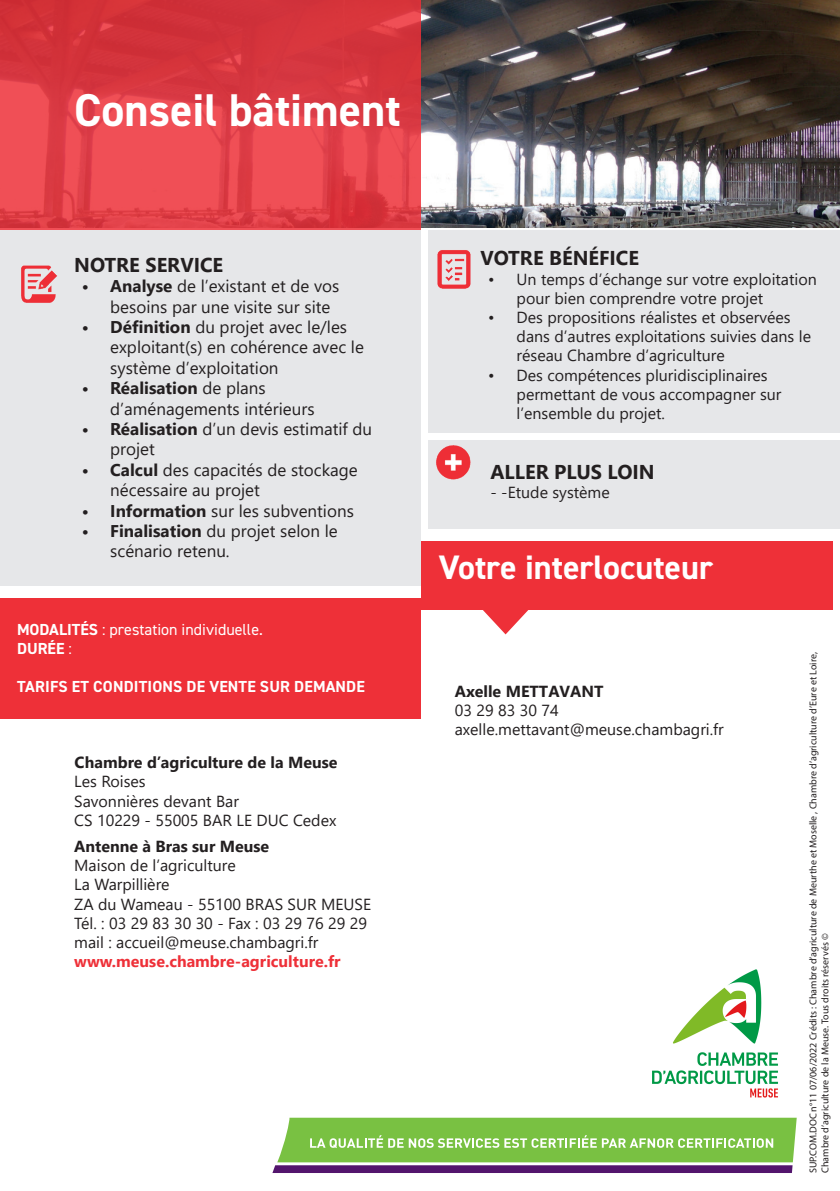
<style>
.page{position:relative;width:840px;height:1191px;background:#fff}
.page>*{position:absolute;margin:0;border:0;box-sizing:border-box;transform-origin:0 0}
.t1{font:700 46px "DIN2014";color:#fff}
.t2{font:700 34px "DIN2014";color:#fff}
.t3{font:700 20px "Segoe UI";color:#231f20}
.t4{font:17px/20.4px "Segoe UI";color:#231f20}
.t5{font:16px/19.2px "Segoe UI";color:#231f20}
.t6{font:700 16px "Segoe UI";color:#231f20}
.t7{font:16px/19.2px "DIN2014";color:#fff}
.t8{font:700 16px "DIN2014";letter-spacing:.01em;color:#fff}
.t9{font:700 16px "Segoe UI";color:#ee3038}
.t10{font:10px/12px "Myriad Pro";color:#231f20}
.s1{font-weight:700}
</style>
<div class="page">
<img style="left:420px;top:0;width:419px;height:228px">
<svg style="left:0;top:0;width:420px;height:230px;background:#df3e46"></svg>
<div style="left:0;top:230px;width:420px;height:355px;background:#e6e7e9"></div>
<div style="left:428px;top:230px;width:411px;height:202px;background:#e6e7e9"></div>
<img style="left:437px;top:250px;width:34px;height:39px">
<img style="left:21px;top:265px;width:36px;height:38px">
<div style="left:0;top:598px;width:420px;height:120px;background:#ee3038"></div>
<svg style="left:272px;top:1117px;width:524px;height:56px;background:#87b264"></svg>
<div style="left:421px;top:541px;width:411px;height:68px;background:#ee3038"></div>
<svg style="left:480px;top:609px;width:50px;height:25px"></svg>
<div style="left:428px;top:440px;width:411px;height:89px;background:#e6e7e9"></div>
<img style="left:436px;top:445px;width:35px;height:35px">
<img style="left:652px;top:969px;width:126px;height:129px">
<h1 class="t1" style="left:74px;top:79px;width:328px">Conseil bâtiment</h1>
<p class="t3" style="left:74px;top:246px;width:150px">NOTRE SERVICE</p>
<p class="t4" style="left:110px;top:274px;width:230px;text-indent:-28px"><span class="s1">• Analyse</span> de l’existant et de vos besoins par une visite sur site</p>
<p class="t4" style="left:110px;top:315px;width:255px;text-indent:-28px"><span class="s1">• Définition</span> du projet avec le/les exploitant(s) en cohérence avec le système d’exploitation</p>
<p class="t4" style="left:110px;top:376px;width:206px;text-indent:-28px"><span class="s1">• Réalisation</span> de plans d’aménagements intérieurs</p>
<p class="t4" style="left:110px;top:417px;width:263px;text-indent:-28px"><span class="s1">• Réalisation</span> d’un devis estimatif du projet</p>
<p class="t4" style="left:110px;top:458px;width:249px;text-indent:-28px"><span class="s1">• Calcul</span> des capacités de stockage nécessaire au projet</p>
<p class="t4" style="left:82px;top:499px;width:273px"><span class="s1">• Information</span> sur les subventions</p>
<p class="t4" style="left:110px;top:519px;width:229px;text-indent:-28px"><span class="s1">• Finalisation</span> du projet selon le scénario retenu.</p>
<p class="t7" style="left:17px;top:619px;width:247px"><span class="s1">MODALITÉS</span> : prestation individuelle.<br><span class="s1">DURÉE</span> :</p>
<p class="t8" style="left:17px;top:676px;width:349px">TARIFS ET CONDITIONS DE VENTE SUR DEMANDE</p>
<p class="t6" style="left:74px;top:747px;width:264px">Chambre d’agriculture de la Meuse</p>
<p class="t5" style="left:74px;top:771px;width:263px">Les Roises<br>Savonnières devant Bar<br>CS 10229 - 55005 BAR LE DUC Cedex</p>
<p class="t6" style="left:74px;top:831px;width:196px">Antenne à Bras sur Meuse</p>
<p class="t5" style="left:74px;top:854px;width:298px">Maison de l’agriculture<br>La Warpillière<br>ZA du Wameau - 55100 BRAS SUR MEUSE<br>Tél. : 03 29 83 30 30 - Fax : 03 29 76 29 29 mail : accueil@meuse.chambagri.fr</p>
<p class="t9" style="left:74px;top:946px;width:268px">www.meuse.chambre-agriculture.fr</p>
<p class="t3" style="left:480px;top:239px;width:160px">VOTRE BÉNÉFICE</p>
<p class="t5" style="left:516px;top:268px;width:301px;text-indent:-28px">• Un temps d’échange sur votre exploitation pour bien comprendre votre projet</p>
<p class="t5" style="left:516px;top:306px;width:296px;text-indent:-28px">• Des propositions réalistes et observées dans d’autres exploitations suivies dans le réseau Chambre d’agriculture</p>
<p class="t5" style="left:516px;top:364px;width:266px;text-indent:-28px">• Des compétences pluridisciplinaires permettant de vous accompagner sur l’ensemble du projet.</p>
<p class="t3" style="left:490px;top:453px;width:166px">ALLER PLUS LOIN</p>
<p class="t5" style="left:490px;top:481px;width:121px">- -Etude système</p>
<h2 class="t2" style="left:438px;top:545px;width:276px">Votre interlocuteur</h2>
<p class="t6" style="left:454px;top:675px;width:150px">Axelle METTAVANT</p>
<p class="t5" style="left:454px;top:699px;width:270px">03 29 83 30 74 axelle.mettavant@meuse.chambagri.fr</p>
<p class="t10" style="left:806px;top:1173px;width:522px;rotate:-90deg">SUP.COM.DOC n°11 07/06/2022 Crédits : Chambre d’agriculture de Meurthe et Moselle , Chambre d’agriculture d’Eure et Loire,<br>Chambre d’agriculture de la Meuse. Tous droits réservés ©</p>
</div>
